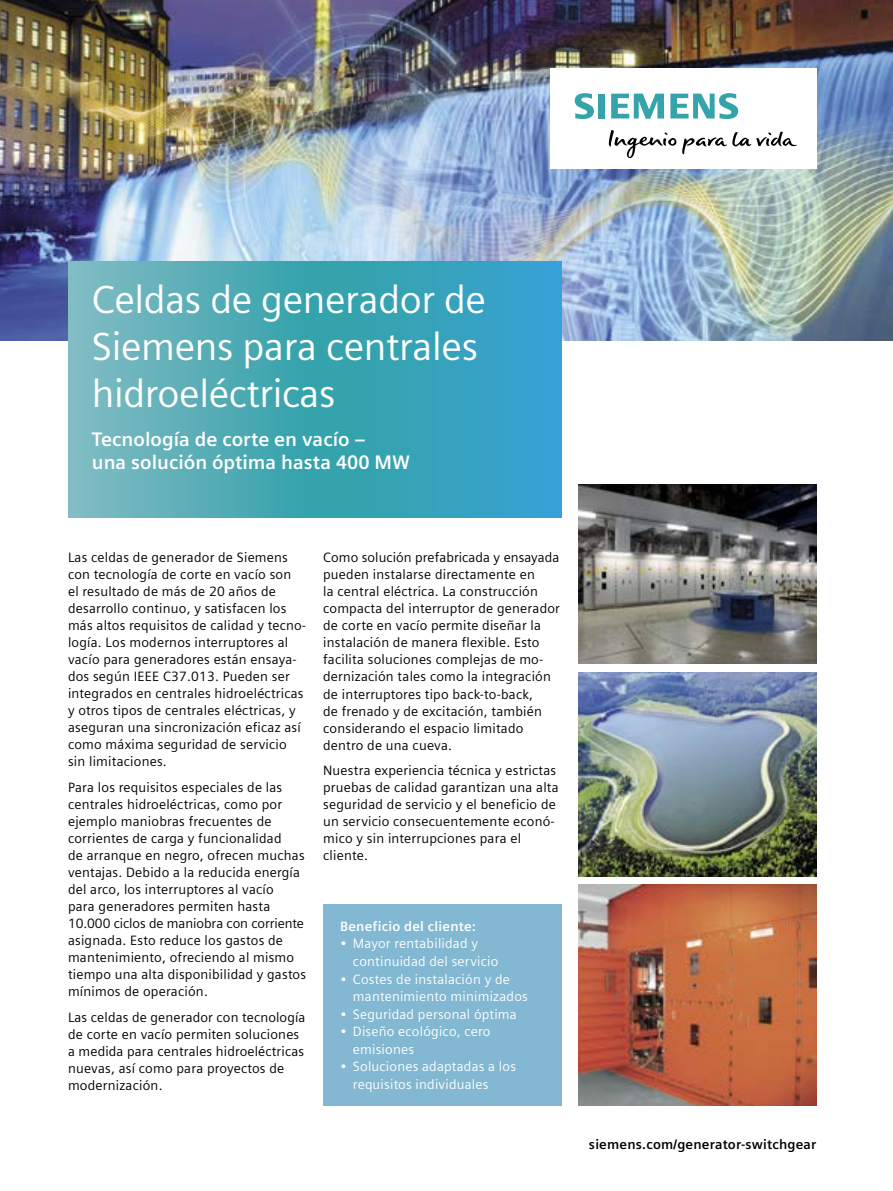
<style>
.page{position:relative;width:893px;height:1191px;background:#fff}
.page>*{position:absolute;margin:0;border:0;box-sizing:border-box;transform-origin:0 0}
.t1{font:39px/46.8px "Siemens Sans Global";letter-spacing:-.01em;color:#fff}
.t2{font:700 19.5px/23.4px "Siemens Sans Global";color:#fff}
.t3{font:13.5px/17px "Siemens Sans Global";letter-spacing:.015em;color:#000}
.t4{font:13.5px/17.5px "Siemens Sans Global";letter-spacing:.015em;color:#fff}
.t5{font:700 13.5px "Siemens Sans Global";letter-spacing:.015em;color:#000}
.t6{font:700 13.5px "Siemens Sans Global";letter-spacing:.015em;color:#fff}
</style>
<div class="page">
<img style="left:0;top:0;width:893px;height:340px">
<svg style="left:68px;top:261px;width:493px;height:256px;background:#48a8ba"></svg>
<img style="left:578px;top:884px;width:238px;height:222px">
<img style="left:578px;top:672px;width:238px;height:204px">
<img style="left:578px;top:485px;width:238px;height:178px">
<div style="left:323px;top:904px;width:238px;height:202px;background:#82b8d1"></div>
<div style="left:550px;top:68px;width:266px;height:101px;background:#fff"></div>
<svg style="left:609px;top:130px;width:188px;height:28px"></svg>
<svg style="left:575px;top:93px;width:30px;height:26px"></svg>
<svg style="left:611px;top:94px;width:53px;height:25px"></svg>
<svg style="left:670px;top:93px;width:68px;height:26px"></svg>
<h1 class="t1" style="left:92px;top:278px;width:396px">Celdas de generador de<br>Siemens para centrales hidroeléctricas</h1>
<h2 class="t2" style="left:92px;top:427px;width:320px">Tecnología de corte en vacío –<br>una solución óptima hasta 400 MW</h2>
<p class="t3" style="left:68px;top:549px;width:240px">Las celdas de generador de Siemens con tecnología de corte en vacío son<br>el resultado de más de 20 años de desarrollo continuo, y satisfacen los más altos requisitos de calidad y tecno&shy;logía. Los modernos interruptores al vacío para generadores están ensaya&shy;dos según IEEE C37.013. Pueden ser integrados en centrales hidroeléctricas y otros tipos de centrales eléctricas, y aseguran una sincronización eficaz así como máxima seguridad de servicio sin limitaciones.</p>
<p class="t3" style="left:68px;top:779px;width:240px">Para los requisitos especiales de las centrales hidroeléctricas, como por ejemplo maniobras frecuentes de corrientes de carga y funcionalidad<br>de arranque en negro, ofrecen muchas ventajas. Debido a la reducida energía del arco, los interruptores al vacío<br>para generadores permiten hasta 10.000 ciclos de maniobra con corriente asignada. Esto reduce los gastos de mantenimiento, ofreciendo al mismo tiempo una alta disponibilidad y gastos mínimos de operación.</p>
<p class="t3" style="left:68px;top:1009px;width:239px">Las celdas de generador con tecnología de corte en vacío permiten soluciones a medida para centrales hidroeléctricas nuevas, así como para proyectos de modernización.</p>
<p class="t3" style="left:323px;top:550px;width:238px">Como solución prefabricada y ensayada pueden instalarse directamente en<br>la central eléctrica. La construcción compacta del interruptor de generador de corte en vacío permite diseñar la instalación de manera flexible. Esto facilita soluciones complejas de mo&shy;dernización tales como la integración de interruptores tipo back-to-back,<br>de frenado y de excitación, también considerando el espacio limitado dentro de una cueva.</p>
<p class="t3" style="left:323px;top:762px;width:237px">Nuestra experiencia técnica y estrictas pruebas de calidad garantizan una alta seguridad de servicio y el beneficio de un servicio consecuentemente econó&shy;mico y sin interrupciones para el cliente.</p>
<p class="t6" style="left:340px;top:918px;width:137px">Beneficio del cliente:</p>
<p class="t4" style="left:353px;top:935px;width:147px;text-indent:-13px">• Mayor rentabilidad y continuidad del servicio</p>
<p class="t4" style="left:353px;top:970px;width:176px;text-indent:-13px">• Costes de instalación y de mantenimiento minimizados</p>
<p class="t4" style="left:340px;top:1005px;width:178px">• Seguridad personal óptima</p>
<p class="t4" style="left:353px;top:1023px;width:139px;text-indent:-13px">• Diseño ecológico, cero emisiones</p>
<p class="t4" style="left:353px;top:1058px;width:165px;text-indent:-13px">• Soluciones adaptadas a los requisitos individuales</p>
<p class="t5" style="left:589px;top:1136px;width:229px">siemens.com/generator-switchgear</p>
</div>
